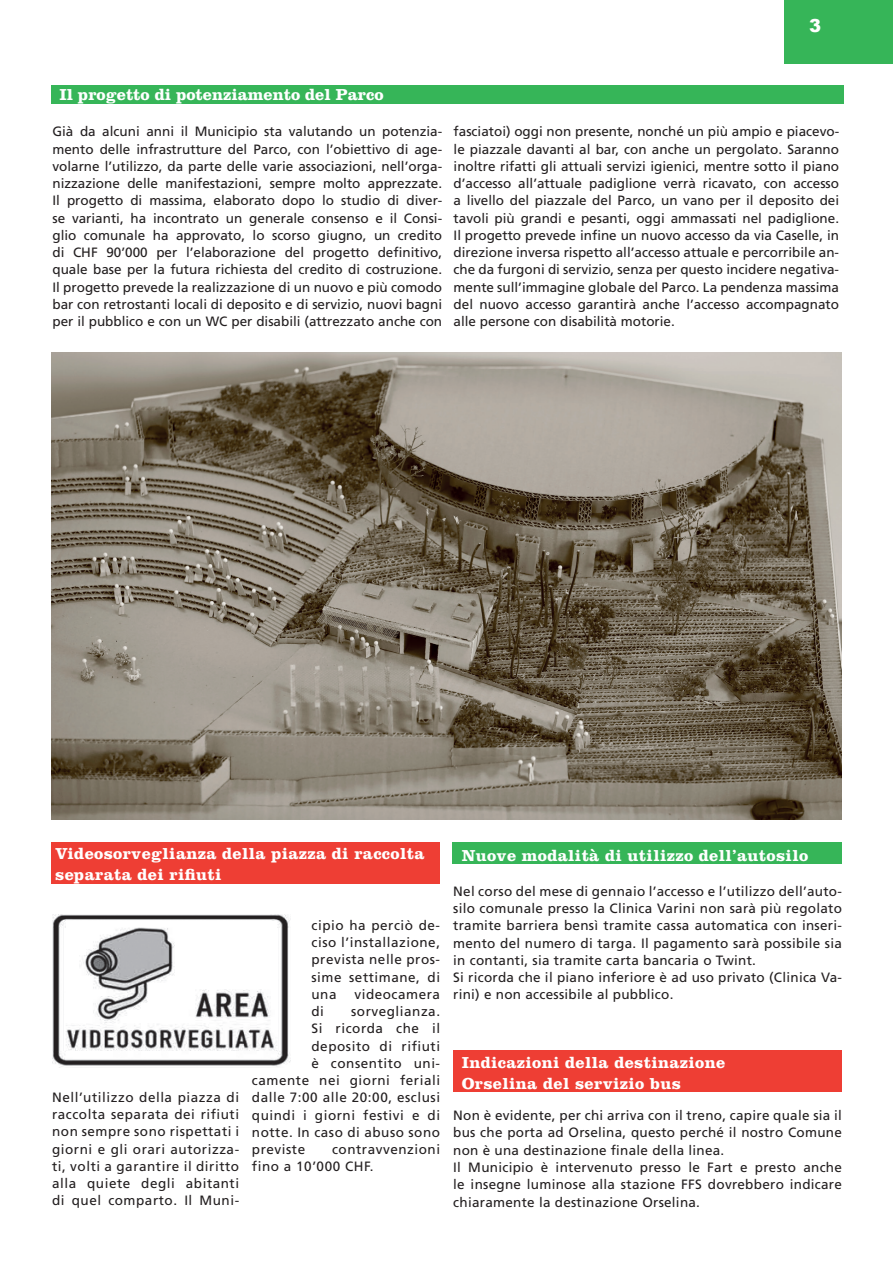
<style>
.page{position:relative;width:893px;height:1263px;background:#fff}
.page>*{position:absolute;margin:0;border:0;box-sizing:border-box;transform-origin:0 0}
.t1{font:900 18px "Arial";color:#fff}
.t2{font:700 16.5px/21px "Clarendon LT Std";letter-spacing:.02em;color:#fff}
.t3{font:700 16.5px "Clarendon LT Std";color:#fff}
.t4{font:13.5px/17.2px "Frutiger LT Std";letter-spacing:.02em;color:#231f20;text-align:justify}
.t5{font:13.5px/17.2px "Frutiger LT Std";letter-spacing:.04em;color:#231f20}
</style>
<div class="page">
<div style="left:453px;top:843px;width:389px;height:21px;background:#36b558"></div>
<div style="left:784px;top:0;width:109px;height:64px;background:#36b558"></div>
<div style="left:51px;top:85px;width:792px;height:18px;background:#36b558"></div>
<img style="left:52px;top:353px;width:789px;height:466px">
<div style="left:51px;top:842px;width:389px;height:41px;background:#ee3e34"></div>
<div style="left:454px;top:1050px;width:388px;height:42px;background:#ee3e34"></div>
<img style="left:52px;top:914px;width:238px;height:153px">
<h1 class="t1" style="left:809px;top:13px;width:14px">3</h1>
<p class="t3" style="left:60px;top:84px;width:326px">Il progetto di potenziamento del Parco</p>
<p class="t4" style="left:52px;top:123px;width:391px">Già da alcuni anni il Municipio sta valutando un potenzia&shy;mento delle infrastrutture del Parco, con l’obiettivo di age&shy;volarne l’utilizzo, da parte delle varie associazioni, nell’orga&shy;nizzazione delle manifestazioni, sempre molto apprezzate.<br>Il progetto di massima, elaborato dopo lo studio di diver&shy;se varianti, ha incontrato un generale consenso e il Consi&shy;glio comunale ha approvato, lo scorso giugno, un credito di CHF 90’000 per l’elaborazione del progetto definitivo, quale base per la futura richiesta del credito di costruzione.<br>Il progetto prevede la realizzazione di un nuovo e più comodo bar con retrostanti locali di deposito e di servizio, nuovi bagni per il pubblico e con un WC per disabili (attrezzato anche con</p>
<p class="t4" style="left:454px;top:123px;width:387px">fasciatoi) oggi non presente, nonché un più ampio e piacevo&shy;le piazzale davanti al bar, con anche un pergolato. Saranno inoltre rifatti gli attuali servizi igienici, mentre sotto il piano d’accesso all’attuale padiglione verrà ricavato, con accesso a livello del piazzale del Parco, un vano per il deposito dei tavoli più grandi e pesanti, oggi ammassati nel padiglione.<br>Il progetto prevede infine un nuovo accesso da via Caselle, in direzione inversa rispetto all’accesso attuale e percorribile an&shy;che da furgoni di servizio, senza per questo incidere negativa&shy;mente sull’immagine globale del Parco. La pendenza massima del nuovo accesso garantirà anche l’accesso accompagnato alle persone con disabilità motorie.</p>
<p class="t2" style="left:55px;top:843px;width:371px">Videosorveglianza della piazza di raccolta separata dei rifiuti</p>
<p class="t2" style="left:462px;top:845px;width:348px">Nuove modalità di utilizzo dell’autosilo</p>
<p class="t4" style="left:453px;top:883px;width:390px;text-align:left">Nel corso del mese di gennaio l’accesso e l’utilizzo dell’auto&shy;silo comunale presso la Clinica Varini non sarà più regolato tramite barriera bensì tramite cassa automatica con inseri&shy;mento del numero di targa. Il pagamento sarà possibile sia in contanti, sia tramite carta bancaria o Twint.<br>Si ricorda che il piano inferiore è ad uso privato (Clinica Va&shy;rini) e non accessibile al pubblico.</p>
<p class="t4" style="left:311px;top:916px;width:130px">cipio ha perciò de&shy;ciso l’installazione, prevista nelle pros&shy;sime settimane, di una</p>
<p class="t5" style="left:354px;top:985px;width:87px">videocamera</p>
<p class="t4" style="left:52px;top:1089px;width:189px">Nell’utilizzo della piazza di raccolta separata dei rifiuti non sempre sono rispettati i giorni e gli orari autorizza&shy;ti, volti a garantire il diritto alla quiete degli abitanti di quel comparto. Il Muni-</p>
<p class="t4" style="left:311px;top:1003px;width:14px">di</p>
<p class="t5" style="left:351px;top:1003px;width:91px">sorveglianza.</p>
<p class="t5" style="left:311px;top:1020px;width:130px">Si ricorda che il</p>
<p class="t5" style="left:311px;top:1037px;width:130px">deposito di rifiuti</p>
<p class="t5" style="left:311px;top:1054px;width:130px">è consentito uni-</p>
<p class="t5" style="left:252px;top:1072px;width:190px">camente nei giorni feriali</p>
<p class="t5" style="left:252px;top:1089px;width:190px">dalle 7:00 alle 20:00, esclusi</p>
<p class="t5" style="left:252px;top:1106px;width:190px">quindi i giorni festivi e di</p>
<p class="t5" style="left:252px;top:1123px;width:190px">notte. In caso di abuso sono</p>
<p class="t5" style="left:252px;top:1141px;width:55px">previste</p>
<p class="t5" style="left:252px;top:1141px;width:190px;text-indent:80px">contravvenzioni fino a 10’000 CHF.</p>
<p class="t2" style="left:462px;top:1052px;width:265px">Indicazioni della destinazione<br>Orselina del servizio bus</p>
<p class="t4" style="left:453px;top:1107px;width:390px;text-align:left">Non è evidente, per chi arriva con il treno, capire quale sia il bus che porta ad Orselina, questo perché il nostro Comune non è una destinazione finale della linea.<br>Il Municipio è intervenuto presso le Fart e presto anche le insegne luminose alla stazione FFS dovrebbero indicare chiaramente la destinazione Orselina.</p>
</div>
